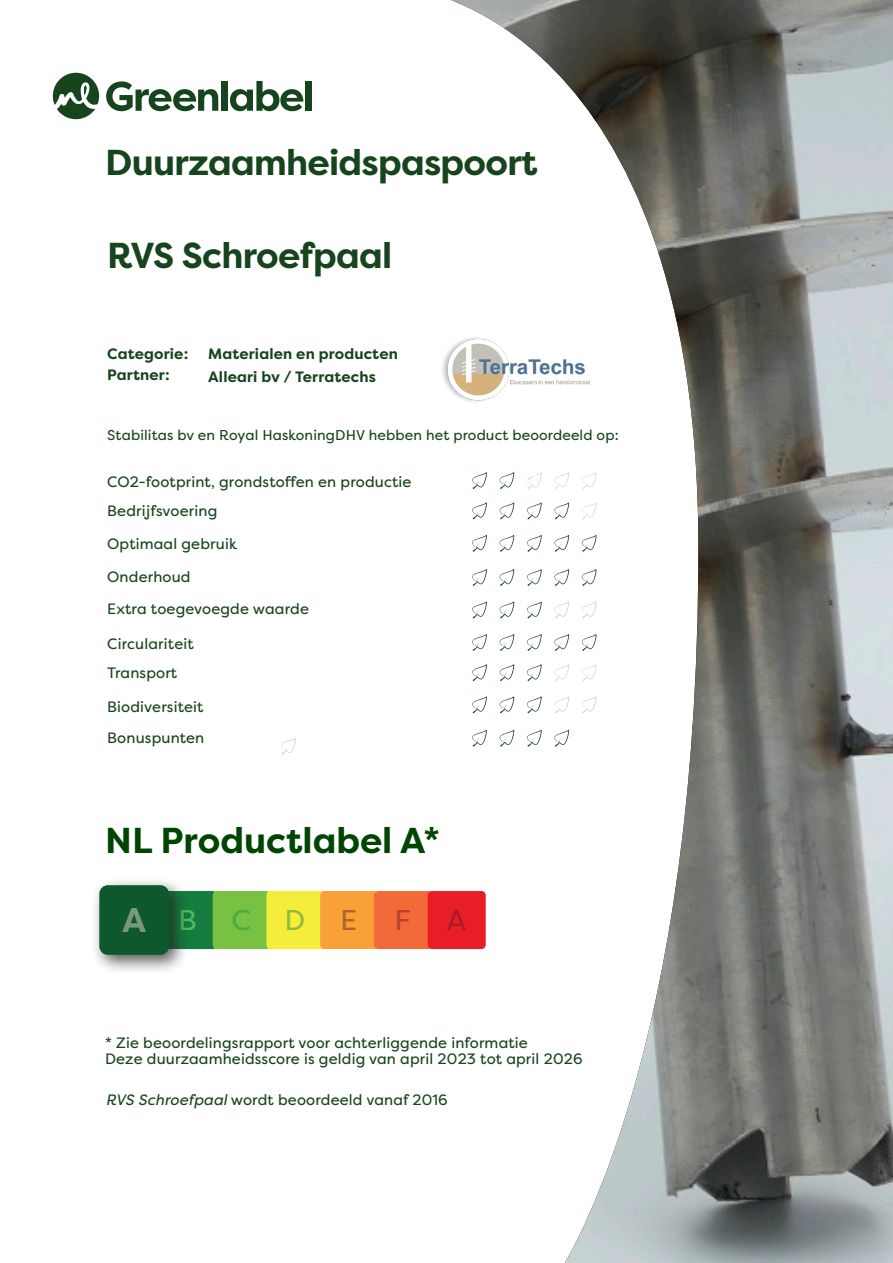
<style>
.page{position:relative;width:893px;height:1263px;background:#fff}
.page>*{position:absolute;margin:0;border:0;box-sizing:border-box;transform-origin:0 0}
.t1{font:700 36px "Filson Pro";letter-spacing:-.02em;color:#16441d}
.t2{font:700 36px "Filson Pro";color:#004503}
.t3{font:700 34.2px "Filson Pro";color:#77997e}
.t4{font:28.5px "Filson Pro";color:#b74032}
.t5{font:28.5px "Filson Pro";color:#a51e24}
.t6{font:15px/29.1px "Filson Pro";letter-spacing:.01em;color:#16441d}
.t7{font:700 15px/21.8px "Filson Pro";letter-spacing:.01em;color:#16441d}
.t8{font:14.25px "Filson Pro";letter-spacing:.01em;color:#16441d}
.s1{font-weight:400;font-size:28.5px;color:#50ba5c}
.s2{font-weight:400;font-size:28.5px;color:#49ab47}
.s3{font-weight:400;font-size:28.5px;color:#91ba3d}
.s4{font-weight:400;font-size:28.5px;color:#ae6331}
.s5{font-style:italic}
</style>
<div class="page">
<img style="left:411px;top:0;width:482px;height:1263px">
<svg style="left:52px;top:72px;width:47px;height:48px"></svg>
<svg style="left:106px;top:81px;width:112px;height:30px"></svg>
<div style="left:222px;top:81px;width:6px;height:30px;background:#16441d"></div>
<svg style="left:230px;top:81px;width:73px;height:30px"></svg>
<div style="left:305px;top:81px;width:6px;height:30px;background:#16441d"></div>
<img style="left:439px;top:333px;width:150px;height:73px">
<svg style="left:472px;top:472px;width:15px;height:17px"></svg>
<svg style="left:499px;top:472px;width:15px;height:17px"></svg>
<svg style="left:527px;top:472px;width:15px;height:17px"></svg>
<svg style="left:554px;top:472px;width:15px;height:17px"></svg>
<svg style="left:581px;top:472px;width:16px;height:17px"></svg>
<svg style="left:472px;top:502px;width:15px;height:17px"></svg>
<svg style="left:499px;top:502px;width:15px;height:17px"></svg>
<svg style="left:527px;top:502px;width:15px;height:17px"></svg>
<svg style="left:554px;top:502px;width:15px;height:17px"></svg>
<svg style="left:581px;top:502px;width:16px;height:17px"></svg>
<svg style="left:472px;top:535px;width:15px;height:17px"></svg>
<svg style="left:499px;top:535px;width:15px;height:17px"></svg>
<svg style="left:527px;top:535px;width:15px;height:17px"></svg>
<svg style="left:554px;top:535px;width:15px;height:17px"></svg>
<svg style="left:581px;top:535px;width:16px;height:17px"></svg>
<svg style="left:472px;top:569px;width:15px;height:17px"></svg>
<svg style="left:499px;top:569px;width:15px;height:17px"></svg>
<svg style="left:527px;top:569px;width:15px;height:17px"></svg>
<svg style="left:554px;top:569px;width:15px;height:17px"></svg>
<svg style="left:581px;top:569px;width:16px;height:17px"></svg>
<svg style="left:472px;top:601px;width:15px;height:18px"></svg>
<svg style="left:499px;top:601px;width:15px;height:18px"></svg>
<svg style="left:527px;top:601px;width:15px;height:18px"></svg>
<svg style="left:554px;top:602px;width:15px;height:17px"></svg>
<svg style="left:581px;top:602px;width:16px;height:17px"></svg>
<svg style="left:472px;top:634px;width:15px;height:17px"></svg>
<svg style="left:499px;top:634px;width:15px;height:17px"></svg>
<svg style="left:527px;top:634px;width:15px;height:17px"></svg>
<svg style="left:554px;top:634px;width:15px;height:17px"></svg>
<svg style="left:581px;top:634px;width:16px;height:17px"></svg>
<svg style="left:472px;top:664px;width:15px;height:17px"></svg>
<svg style="left:499px;top:664px;width:15px;height:17px"></svg>
<svg style="left:527px;top:664px;width:15px;height:17px"></svg>
<svg style="left:554px;top:664px;width:15px;height:17px"></svg>
<svg style="left:581px;top:664px;width:16px;height:17px"></svg>
<svg style="left:472px;top:696px;width:15px;height:17px"></svg>
<svg style="left:499px;top:696px;width:15px;height:17px"></svg>
<svg style="left:527px;top:696px;width:15px;height:17px"></svg>
<svg style="left:554px;top:696px;width:15px;height:17px"></svg>
<svg style="left:581px;top:696px;width:16px;height:17px"></svg>
<svg style="left:472px;top:730px;width:15px;height:17px"></svg>
<svg style="left:499px;top:730px;width:15px;height:17px"></svg>
<svg style="left:527px;top:730px;width:15px;height:17px"></svg>
<svg style="left:554px;top:730px;width:15px;height:17px"></svg>
<svg style="left:281px;top:738px;width:15px;height:17px"></svg>
<div style="left:159px;top:891px;width:58px;height:58px;background:#147c3e;border-radius:4px"></div>
<div style="left:213px;top:891px;width:58px;height:58px;background:#79c142;border-radius:4px"></div>
<div style="left:266px;top:891px;width:58px;height:58px;background:#f4ed3b;border-radius:4px"></div>
<div style="left:320px;top:891px;width:58px;height:58px;background:#f9a036;border-radius:4px"></div>
<div style="left:374px;top:891px;width:58px;height:58px;background:#f26a37;border-radius:4px"></div>
<div style="left:428px;top:891px;width:58px;height:58px;background:#e91d26;border-radius:4px"></div>
<div style="left:91px;top:877px;width:98px;height:98px;background:#231f20;opacity:.75"></div>
<div style="left:99px;top:885px;width:70px;height:70px;background:#0e582d;border-radius:9px"></div>
<h1 class="t1" style="left:105px;top:140px;width:434px">Duurzaamheidspaspoort</h1>
<h1 class="t1" style="left:107px;top:233px;width:286px">RVS Schroefpaal</h1>
<p class="t7" style="left:107px;top:343px;width:83px">Categorie:<br>Partner:</p>
<p class="t7" style="left:208px;top:342px;width:191px;line-height:23px">Materialen en producten<br>Alleari bv / Terratechs</p>
<p class="t8" style="left:107px;top:426px;width:513px">Stabilitas bv en Royal HaskoningDHV hebben het product beoordeeld op:</p>
<p class="t6" style="left:107px;top:466px;width:306px">CO2-footprint, grondstoffen en productie<br>Bedrijfsvoering</p>
<p class="t6" style="left:107px;top:528px;width:131px">Optimaal gebruik</p>
<p class="t6" style="left:107px;top:561px;width:203px;line-height:31.8px">Onderhoud<br>Extra toegevoegde waarde</p>
<p class="t6" style="left:107px;top:628px;width:88px;line-height:29.7px">Circulariteit<br>Transport</p>
<p class="t6" style="left:107px;top:691px;width:99px;line-height:30.9px">Biodiversiteit<br>Bonuspunten</p>
<h1 class="t2" style="left:105px;top:818px;width:336px">NL Productlabel A*</h1>
<h2 class="t3" style="left:122px;top:899px;width:236px">A<span class="s1">B</span><span class="s2">C</span><span class="s3">D</span><span class="s4">E</span></h2>
<h3 class="t4" style="left:394px;top:901px;width:18px">F</h3>
<h3 class="t5" style="left:447px;top:901px;width:21px">A</h3>
<p class="t6" style="left:105px;top:1034px;width:479px;line-height:16.5px">* Zie beoordelingsrapport voor achterliggende informatie<br>Deze duurzaamheidsscore is geldig van april 2023 tot april 2026</p>
<p class="t6" style="left:106px;top:1085px;width:343px"><span class="s5">RVS Schroefpaal</span>wordt beoordeeld vanaf 2016</p>
</div>
